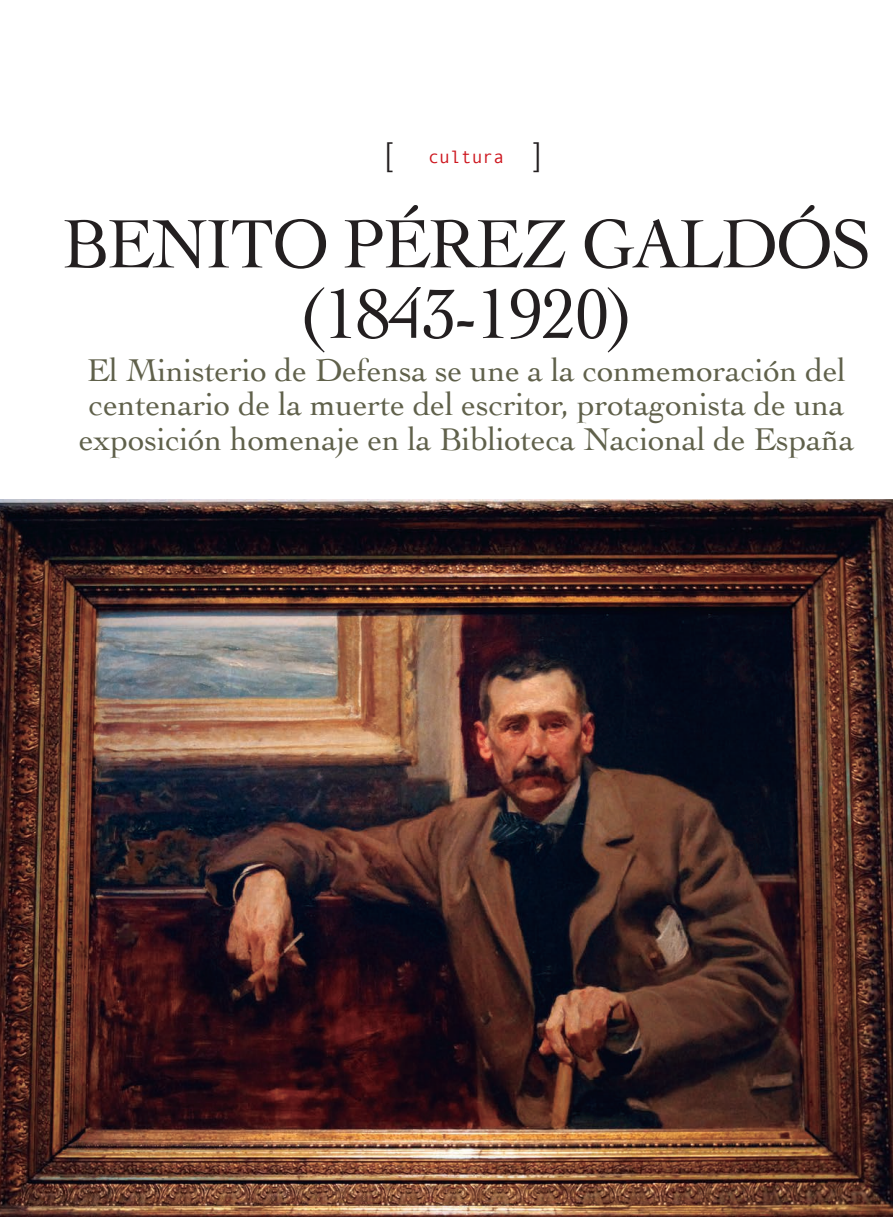
<style>
.page{position:relative;width:893px;height:1217px;background:#fff}
.page>*{position:absolute;margin:0;border:0;box-sizing:border-box;transform-origin:0 0}
.Título_B{font:73.5px "Cochin";letter-spacing:-.03em;color:#231f20;scale:.95 1}
.Título_B-2{font:72px "Cochin";letter-spacing:-.03em;color:#231f20;scale:.95 1}
.Entradilla{font:33px/34.5px "Cochin";letter-spacing:-.005em;color:#60614b;text-align:center}
.t1{font:300 33px "Helvetica Neue";color:#231f20}
.t2{font:18px "Monotypecom";color:#cd151d}
.s1{font-family:"Helvetica Neue";font-weight:300;font-size:33px;color:#231f20}
</style>
<div class="page">
<img style="left:0;top:500px;width:893px;height:716px">
<p class="t1" style="left:385px;top:127px;width:9px">[</p>
<p class="t2" style="left:428px;top:147px;width:115px">cultura <span class="s1">]</span></p>
<p class="Título_B-2" style="left:62px;top:195px;width:853px">BENITO PÉREZ GALDÓS</p>
<p class="Título_B" style="left:299px;top:264px;width:355px">(1843-1920)</p>
<p class="Entradilla" style="left:79px;top:351px;width:777px">El Ministerio de Defensa se une a la conmemoración del centenario de la muerte del escritor, protagonista de una exposición homenaje en la Biblioteca Nacional de España</p>
</div>
